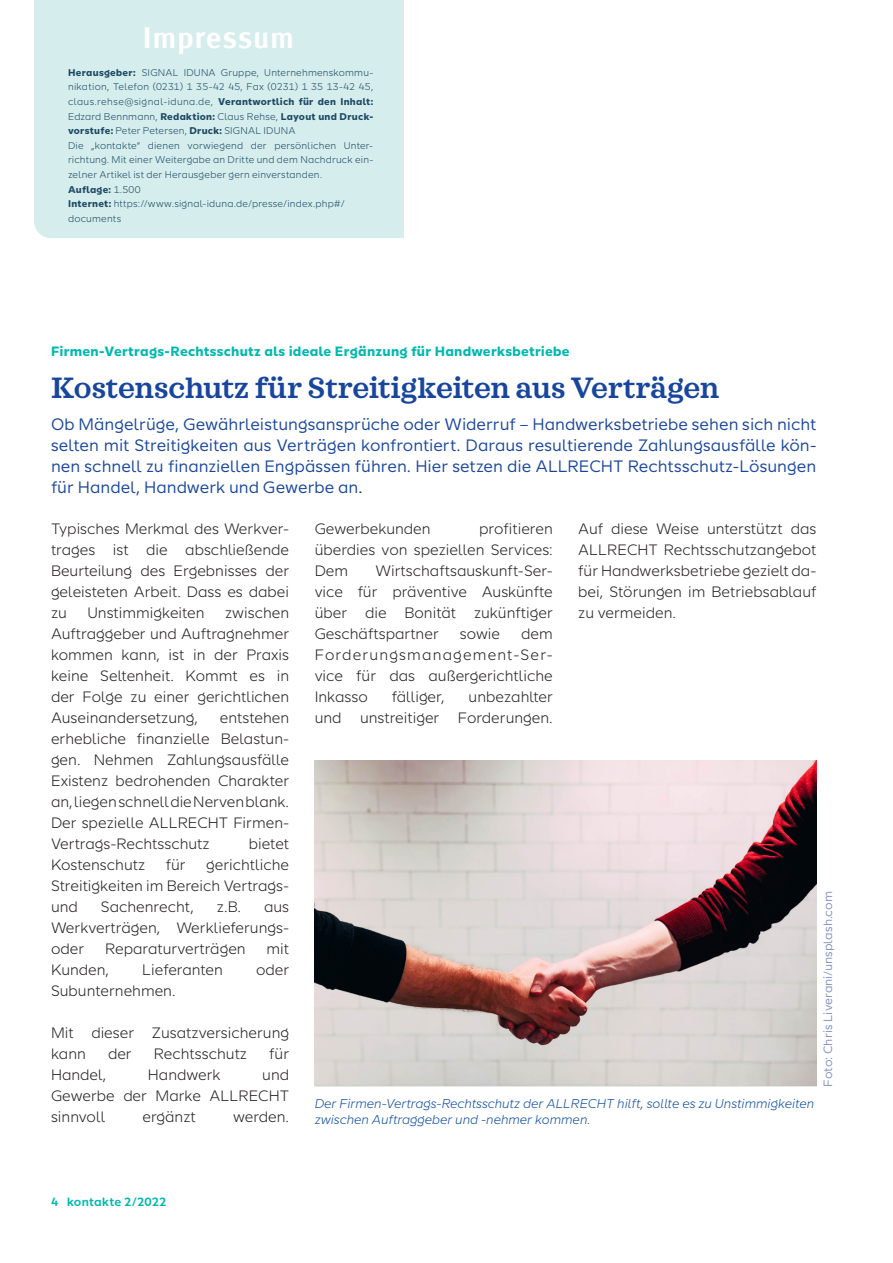
<style>
.page{position:relative;width:893px;height:1263px;background:#fff}
.page>*{position:absolute;margin:0;border:0;box-sizing:border-box;transform-origin:0 0}
.Headline_20pt{font:600 30px "SI Serif";letter-spacing:-.005em;color:#18469d}
.Infokasten_Überschri{font:700 30px "Meta Offc Pro";letter-spacing:.02em;color:#fff}
.Headline_11pt{font:16.5px/21px "SI Sans";letter-spacing:.005em;color:#18469d;text-align:justify}
.t1{font:300 15px/21px "SI Sans";color:#231f20;text-align:justify}
.Headline_9pt{font:700 13.5px "SI Sans";letter-spacing:.015em;color:#00b8af}
.t2{font:italic 300 12.75px/15.3px "SI Sans";color:#0d4da1}
.t3{font:12px "SI Sans";color:#838fc7}
.t4{font:600 12px "SI Sans";letter-spacing:.015em;color:#00b8af}
.t5{font:300 9.75px/14.7px "SI Sans";letter-spacing:.02em;color:#1c4862;text-align:justify}
.t6{font:700 9.75px "SI Sans";letter-spacing:.025em;color:#1c4862}
.s1{font-weight:700}
.s2{font-weight:300}
.s3{font-family:"Arial";color:#231f20}
</style>
<div class="page">
<div style="left:34px;top:0;width:370px;height:238px;background:#d5edec"></div>
<img style="left:315px;top:761px;width:501px;height:325px">
<p class="Infokasten_Überschri" style="left:143px;top:14px;width:153px">Impressum</p>
<p class="t5" style="left:68px;top:64px;width:307px"><span class="s1">Herausgeber:</span> SIGNAL IDUNA Gruppe, Unternehmenskommu&shy;nikation, Telefon (0231) 1 35-42 45, Fax (0231) 1 35 13-42 45, claus.rehse@signal-iduna.de, <span class="s1">Verantwortlich für den Inhalt:<br></span>Edzard Bennmann, <span class="s1">Redaktion:</span> Claus Rehse, <span class="s1">Layout und Druck&shy;vorstufe:</span> Peter Petersen, <span class="s1">Druck:</span> SIGNAL IDUNA</p>
<p class="t5" style="left:68px;top:137px;width:307px">Die „kontakte“ dienen vorwiegend der persönlichen Unter&shy;richtung. Mit einer Weitergabe an Dritte und dem Nachdruck ein&shy;zelner Artikel ist der Herausgeber gern einverstanden.</p>
<p class="t6" style="left:68px;top:182px;width:74px">Auflage: <span class="s2">1.500</span></p>
<p class="t5" style="left:68px;top:196px;width:278px"><span class="s1">Internet:</span> https://www.signal-iduna.de/presse/index.php#/ documents</p>
<p class="Headline_9pt" style="left:51px;top:341px;width:520px">Firmen-Vertrags-Rechtsschutz als ideale Ergänzung für Handwerksbetriebe</p>
<p class="Headline_20pt" style="left:51px;top:369px;width:670px">Kostenschutz für Streitigkeiten aus Verträgen</p>
<p class="Headline_11pt" style="left:51px;top:412px;width:767px">Ob Mängelrüge, Gewährleistungsansprüche oder Widerruf – Handwerksbetriebe sehen sich nicht selten mit Streitigkeiten aus Verträgen konfrontiert. Daraus resultierende Zahlungsausfälle kön&shy;nen schnell zu finanziellen Engpässen führen. Hier setzen die ALLRECHT Rechtsschutz-Lösungen für Handel, Handwerk und Gewerbe an<span class="s3">.</span></p>
<p class="t1" style="left:51px;top:517px;width:240px">Typisches Merkmal des Werkver&shy;trages ist die abschließende Beurteilung des Ergebnisses der geleisteten Arbeit. Dass es dabei zu</p>
<p class="t1" style="left:51px;top:601px;width:240px;text-indent:174px">zwischen Auftraggeber und Auftragnehmer kommen kann, ist in der Praxis keine Seltenheit. Kommt es in der Folge zu einer gerichtlichen Auseinandersetzung,</p>
<p class="t1" style="left:87px;top:601px;width:119px">Unstimmigkeiten</p>
<p class="t1" style="left:51px;top:706px;width:240px;text-indent:169px">entstehen erhebliche finanzielle Belastun&shy;gen. Nehmen Zahlungsausfälle Existenz bedrohenden Charakter an, liegen schnell die Nerven blank.<br>Der spezielle ALLRECHT Firmen-Vertrags-Rechtsschutz</p>
<p class="t1" style="left:249px;top:832px;width:42px">bietet</p>
<p class="t1" style="left:51px;top:853px;width:96px">Kostenschutz</p>
<p class="t1" style="left:166px;top:853px;width:21px">für</p>
<p class="t1" style="left:51px;top:853px;width:240px;text-indent:155px">gerichtliche Streitigkeiten im Bereich Vertrags&shy;und</p>
<p class="t1" style="left:101px;top:895px;width:95px">Sachenrecht,</p>
<p class="t1" style="left:217px;top:895px;width:26px">z.B.</p>
<p class="t1" style="left:51px;top:895px;width:240px;text-indent:213px">aus Werkverträgen, Werklieferungs&shy;oder</p>
<p class="t1" style="left:105px;top:937px;width:142px">Reparaturverträgen</p>
<p class="t1" style="left:267px;top:937px;width:24px">mit</p>
<p class="t1" style="left:51px;top:958px;width:60px">Kunden,</p>
<p class="t1" style="left:142px;top:958px;width:82px">Lieferanten</p>
<p class="t1" style="left:256px;top:958px;width:35px">oder</p>
<p class="t1" style="left:51px;top:979px;width:126px">Subunternehmen.</p>
<p class="t1" style="left:51px;top:1021px;width:240px">Mit dieser Zusatzversicherung kann</p>
<p class="t1" style="left:108px;top:1042px;width:25px">der</p>
<p class="t1" style="left:154px;top:1042px;width:95px">Rechtsschutz</p>
<p class="t1" style="left:269px;top:1042px;width:21px">für</p>
<p class="t1" style="left:51px;top:1063px;width:240px;text-indent:211px">und Gewerbe der Marke ALLRECHT sinnvoll</p>
<p class="t1" style="left:51px;top:1063px;width:57px">Handel,</p>
<p class="t1" style="left:148px;top:1063px;width:74px">Handwerk</p>
<p class="t1" style="left:142px;top:1105px;width:55px">ergänzt</p>
<p class="t1" style="left:233px;top:1105px;width:58px">werden.</p>
<p class="t1" style="left:315px;top:517px;width:240px;text-indent:164px">profitieren überdies von speziellen Services:<br>Dem</p>
<p class="t1" style="left:315px;top:517px;width:117px">Gewerbekunden</p>
<p class="t1" style="left:315px;top:559px;width:240px;text-indent:61px">Wirtschaftsauskunft-Ser&shy;vice für präventive Auskünfte über die Bonität zukünftiger Geschäftspartner</p>
<p class="t1" style="left:460px;top:622px;width:42px">sowie</p>
<p class="t1" style="left:315px;top:622px;width:240px;text-indent:207px">dem Forderungsmanagement-Ser&shy;vice für das außergerichtliche Inkasso</p>
<p class="t1" style="left:392px;top:685px;width:54px">fälliger,</p>
<p class="t1" style="left:315px;top:685px;width:240px;text-align:right">unbezahlter<br>und unstreitiger Forderungen.</p>
<p class="t1" style="left:578px;top:517px;width:240px">Auf diese Weise unterstützt das ALLRECHT Rechtsschutzangebot für Handwerksbetriebe gezielt da-</p>
<p class="t1" style="left:578px;top:580px;width:240px">bei, Störungen im Betriebsablauf zu vermeiden.</p>
<p class="t3" style="left:819px;top:1086px;width:197px;rotate:-90deg">Foto: Chris Liverani/unsplash.com</p>
<p class="t2" style="left:315px;top:1095px;width:501px">Der Firmen-Vertrags-Rechtsschutz der ALLRECHT hilft, sollte es zu Unstimmigkeiten zwischen Auftraggeber und -nehmer kommen.</p>
<p class="t4" style="left:51px;top:1193px;width:117px">4 kontakte 2/2022</p>
</div>
